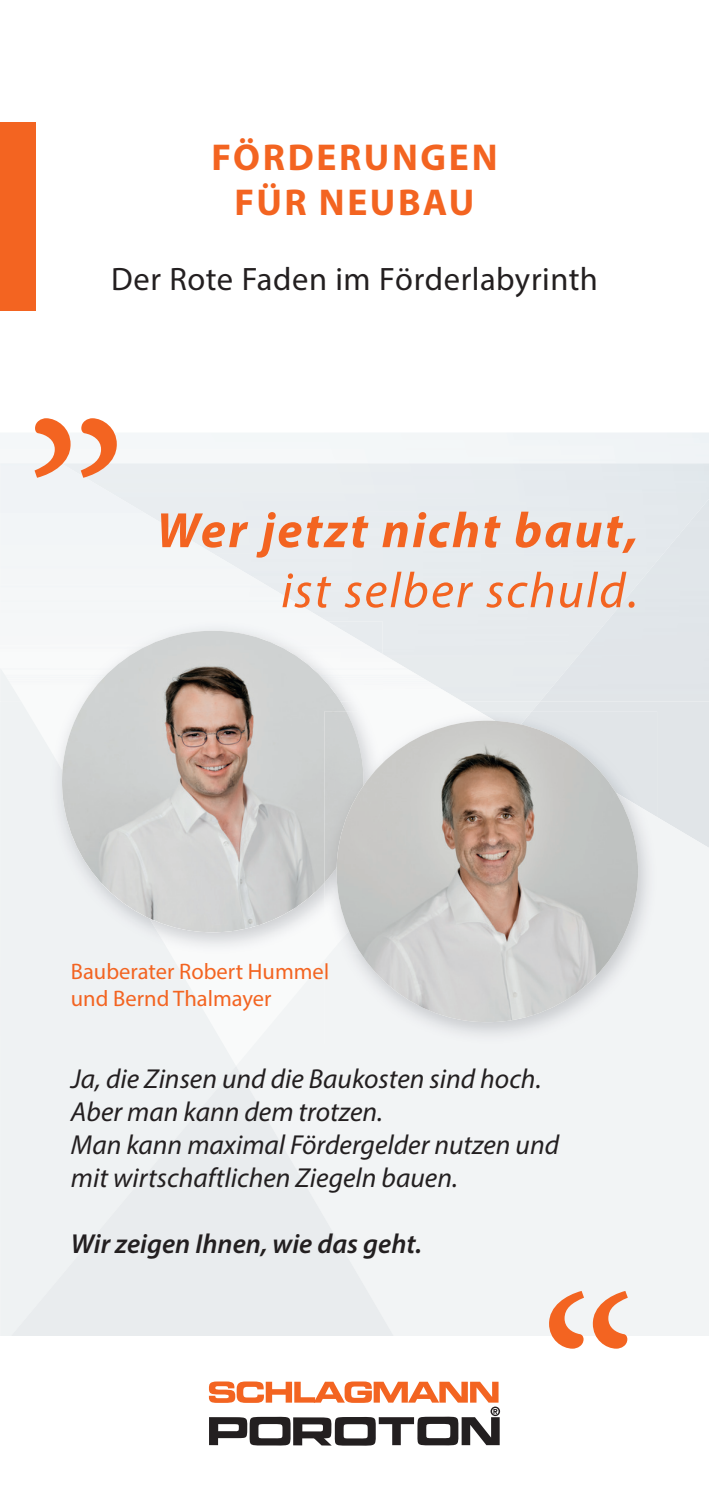
<style>
.page{position:relative;width:709px;height:1489px;background:#fff}
.page>*{position:absolute;margin:0;border:0;box-sizing:border-box;transform-origin:0 0}
.t1{font:250px "Minion Pro";color:#f36421}
.t2{font:italic 700 50px "Myriad Pro";letter-spacing:.05em;color:#f36421}
.t3{font:italic 50px "Myriad Pro";letter-spacing:.035em;color:#f36421}
.t4{font:700 37.5px/45px "Myriad Pro";letter-spacing:.07em;color:#f36421;text-align:center}
.t5{font:32.5px "Myriad Pro";letter-spacing:.015em;color:#231f20}
.t6{font:italic 27.5px/33px "Myriad Pro";color:#231f20}
.t7{font:italic 600 27.5px "Myriad Pro";color:#231f20}
.t8{font:22.5px/27px "Myriad Pro";color:#f36421}
</style>
<div class="page">
<div style="left:464px;top:702px;width:245px;height:115px;background:#e1e5e8"></div>
<div style="left:237px;top:817px;width:472px;height:519px;background:#f2f4f5"></div>
<svg style="left:308px;top:963px;width:16px;height:16px"></svg>
<svg style="left:0;top:702px;width:235px;height:363px;fill:#eff2f3"></svg>
<div style="left:0;top:1065px;width:482px;height:271px;background:#eff2f3"></div>
<div style="left:73px;top:963px;width:112px;height:16px;background:#eff2f3"></div>
<svg style="left:0;top:701px;width:22px;height:1px"></svg>
<div style="left:540px;top:499px;width:169px;height:202px;background:#e3e8ec"></div>
<img style="left:0;top:668px;width:21px;height:33px">
<div style="left:0;top:122px;width:35px;height:189px;background:#f36421"></div>
<svg style="left:209px;top:1381px;width:291px;height:64px"></svg>
<img style="left:50px;top:621px;width:332px;height:332px">
<img style="left:50px;top:749px;width:120px;height:204px">
<img style="left:327px;top:621px;width:55px;height:33px">
<svg style="left:62px;top:630px;width:301px;height:302px;background:#c7c3c0"></svg>
<img style="left:188px;top:630px;width:24px;height:2px">
<img style="left:422px;top:711px;width:92px;height:21px">
<div style="left:514px;top:711px;width:143px;height:21px;background:#e1e5e8"></div>
<img style="left:324px;top:732px;width:333px;height:311px">
<img style="left:324px;top:963px;width:5px;height:16px">
<img style="left:324px;top:711px;width:58px;height:242px">
<img style="left:329px;top:890px;width:31px;height:63px">
<img style="left:324px;top:711px;width:39px;height:171px">
<img style="left:336px;top:720px;width:302px;height:302px;border-radius:151px">
<h3 class="t4" style="left:211px;top:134px;width:288px">FÖRDERUNGEN<br>FÜR NEUBAU</h3>
<p class="t5" style="left:111px;top:259px;width:488px">Der Rote Faden im Förderlabyrinth</p>
<h1 class="t1" style="left:22px;top:202px;width:109px">„</h1>
<h2 class="t2" style="left:156px;top:498px;width:483px">Wer jetzt nicht baut,</h2>
<h2 class="t3" style="left:281px;top:559px;width:358px">ist selber schuld.</h2>
<p class="t8" style="left:71px;top:957px;width:260px">Bauberater Robert Hummel und Bernd Thalmayer</p>
<p class="t6" style="left:71px;top:1061px;width:490px">Ja, die Zinsen und die Baukosten sind hoch.<br>Aber man kann dem trotzen.<br>Man kann maximal Fördergelder nutzen und mit wirtschaftlichen Ziegeln bauen.</p>
<p class="t7" style="left:71px;top:1226px;width:353px">Wir zeigen Ihnen, wie das geht.</p>
<h1 class="t1" style="left:538px;top:1222px;width:101px">“</h1>
</div>
